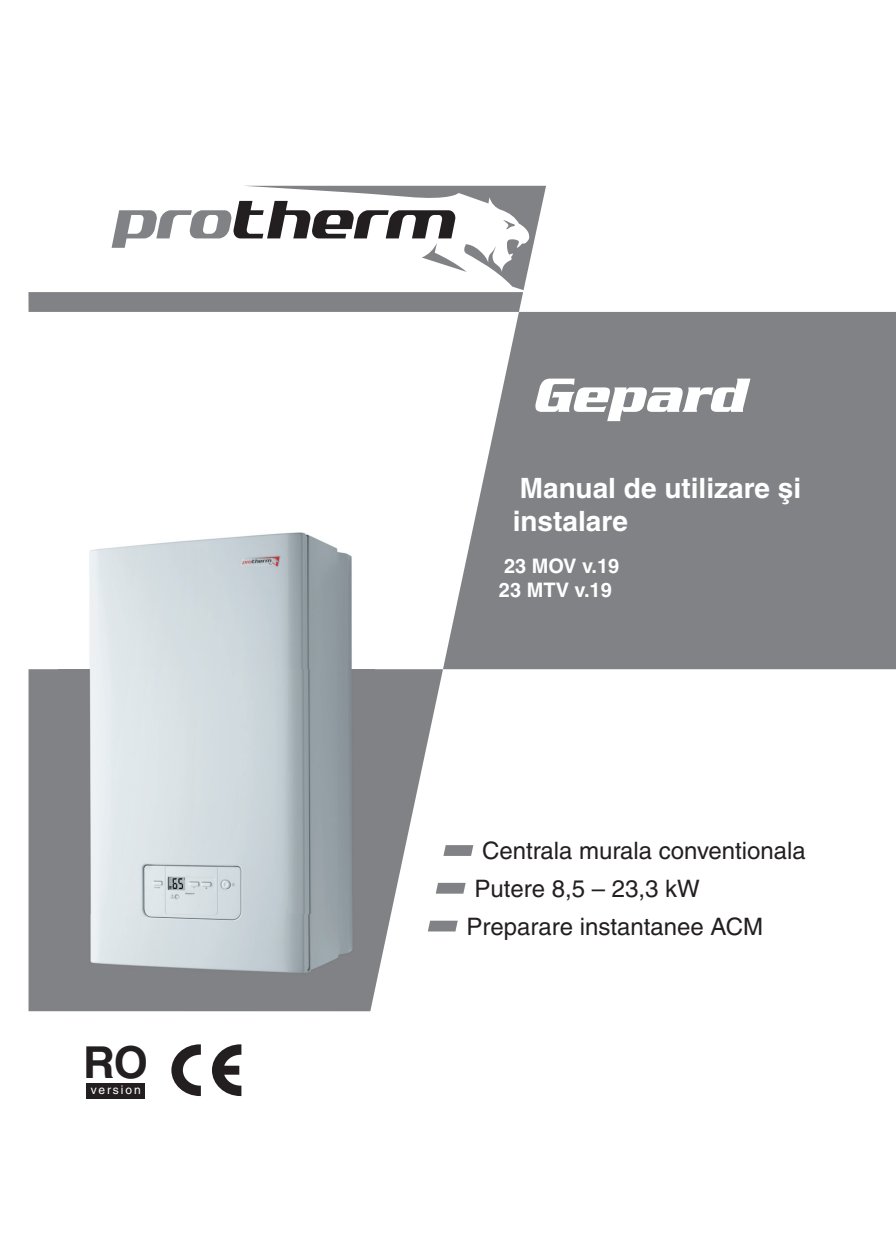
<style>
.page{position:relative;width:896px;height:1248px;background:#fff}
.page>*{position:absolute;margin:0;border:0;box-sizing:border-box;transform-origin:0 0}
.t1{font:italic 700 52px "Serpentine";color:#fff}
.t2{font:700 44px "Helvetica CE";color:#231f20}
.t3{font:700 28px/33.6px "Helvetica CE";color:#fff}
.t4{font:24px "Helvetica CE";color:#231f20}
.t5{font:700 20px/24px "Helvetica CE";color:#fff}
.t6{font:12px "Helvetica CE";letter-spacing:.16em;color:#fff}
</style>
<div class="page">
<svg style="left:443px;top:312px;width:453px;height:357px;background:#8a8c8f"></svg>
<svg style="left:443px;top:845px;width:30px;height:10px"></svg>
<svg style="left:443px;top:882px;width:23px;height:11px"></svg>
<svg style="left:443px;top:920px;width:15px;height:11px"></svg>
<svg style="left:28px;top:186px;width:518px;height:126px"></svg>
<svg style="left:29px;top:669px;width:414px;height:342px;fill:#808285"></svg>
<svg style="left:171px;top:1044px;width:30px;height:51px"></svg>
<svg style="left:212px;top:1044px;width:29px;height:51px"></svg>
<div style="left:87px;top:1083px;width:58px;height:15px;background:#231f20"></div>
<img style="left:59px;top:532px;width:316px;height:443px">
<h2 class="t2" style="left:83px;top:1045px;width:67px">RO</h2>
<p class="t6" style="left:91px;top:1085px;width:51px">version</p>
<h1 class="t1" style="left:531px;top:378px;width:214px">Gepard</h1>
<p class="t3" style="left:513px;top:473px;width:290px">Manual de utilizare şi instalare</p>
<p class="t5" style="left:499px;top:555px;width:122px">23 MOV v.19<br>23 MTV v.19</p>
<p class="t4" style="left:482px;top:841px;width:325px">Centrala murala conventionala</p>
<p class="t4" style="left:474px;top:879px;width:227px">Putere 8,5 – 23,3 kW</p>
<p class="t4" style="left:466px;top:916px;width:298px">Preparare instantanee ACM</p>
</div>
